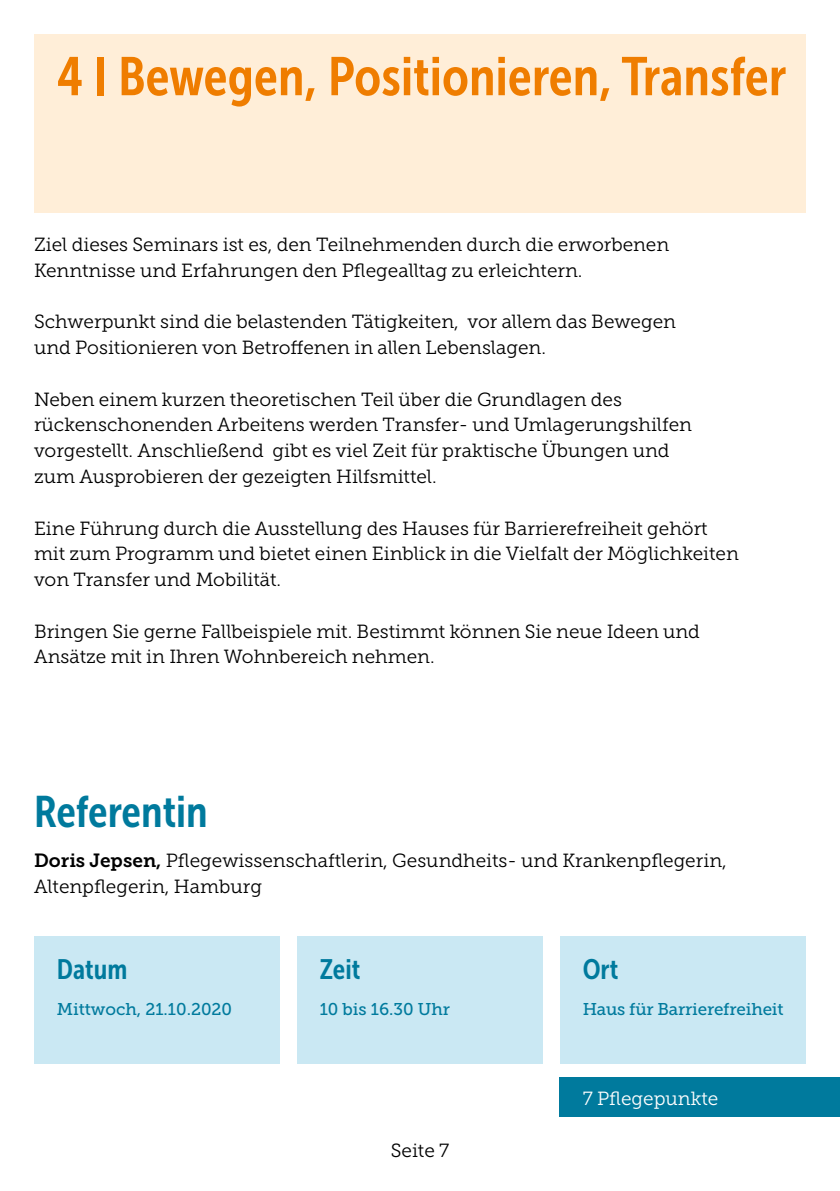
<style>
.page{position:relative;width:840px;height:1191px;background:#fff}
.page>*{position:absolute;margin:0;border:0;box-sizing:border-box;transform-origin:0 0}
.t1{font:54px "Museo Sans Cond 700";color:#ef7d00}
.t2{font:44px "Museo Sans Cond 700";color:#007a9d}
.t3{font:28px "Museo Sans Cond 700";color:#007a9d}
.t4{font:19px/25.8px "Museo Slab 300";color:#000}
.t5{font:19px "Museo Slab 300";color:#fff}
.t6{font:17px "Museo Slab 500";letter-spacing:-.01em;color:#007a9d}
.s1{font-family:"Museo Slab 700"}
</style>
<div class="page">
<div style="left:34px;top:34px;width:771px;height:179px;background:#ffeed8"></div>
<div style="left:34px;top:935px;width:246px;height:128px;background:#cae8f3"></div>
<div style="left:297px;top:935px;width:245px;height:128px;background:#cae8f3"></div>
<div style="left:559px;top:935px;width:246px;height:128px;background:#cae8f3"></div>
<div style="left:559px;top:1077px;width:280px;height:40px;background:#007a9d"></div>
<h1 class="t1" style="left:57px;top:46px;width:730px">4 I Bewegen, Positionieren, Transfer</h1>
<p class="t4" style="left:34px;top:232px;width:636px">Ziel dieses Seminars ist es, den Teilnehmenden durch die erworbenen<br>Kenntnisse und Erfahrungen den Pflegealltag zu erleichtern.</p>
<p class="t4" style="left:34px;top:309px;width:643px">Schwerpunkt sind die belastenden Tätigkeiten, vor allem das Bewegen und Positionieren von Betroffenen in allen Lebenslagen.</p>
<p class="t4" style="left:34px;top:386px;width:659px">Neben einem kurzen theoretischen Teil über die Grundlagen des rückenschonenden Arbeitens werden Transfer- und Umlagerungshilfen vorgestellt. Anschließend gibt es viel Zeit für praktische Übungen und zum Ausprobieren der gezeigten Hilfsmittel.</p>
<p class="t4" style="left:34px;top:515px;width:706px">Eine Führung durch die Ausstellung des Hauses für Barrierefreiheit gehört mit zum Programm und bietet einen Einblick in die Vielfalt der Möglichkeiten von Transfer und Mobilität.</p>
<p class="t4" style="left:34px;top:618px;width:667px">Bringen Sie gerne Fallbeispiele mit. Bestimmt können Sie neue Ideen und<br>Ansätze mit in Ihren Wohnbereich nehmen.</p>
<h2 class="t2" style="left:34px;top:787px;width:175px">Referentin</h2>
<p class="t4" style="left:34px;top:847px;width:694px"><span class="s1">Doris Jepsen,</span> Pflegewissenschaftlerin, Gesundheits- und Krankenpflegerin,<br>Altenpflegerin, Hamburg</p>
<h3 class="t3" style="left:57px;top:954px;width:72px">Datum</h3>
<p class="t6" style="left:57px;top:1000px;width:177px">Mittwoch, 21.10.2020</p>
<h3 class="t3" style="left:319px;top:954px;width:42px">Zeit</h3>
<p class="t6" style="left:319px;top:1000px;width:132px">10 bis 16.30 Uhr</p>
<p class="t4" style="left:390px;top:1137px;width:60px">Seite 7</p>
<h3 class="t3" style="left:582px;top:954px;width:37px">Ort</h3>
<p class="t6" style="left:582px;top:1000px;width:202px">Haus für Barrierefreiheit</p>
<p class="t5" style="left:582px;top:1088px;width:137px">7 Pflegepunkte</p>
</div>
